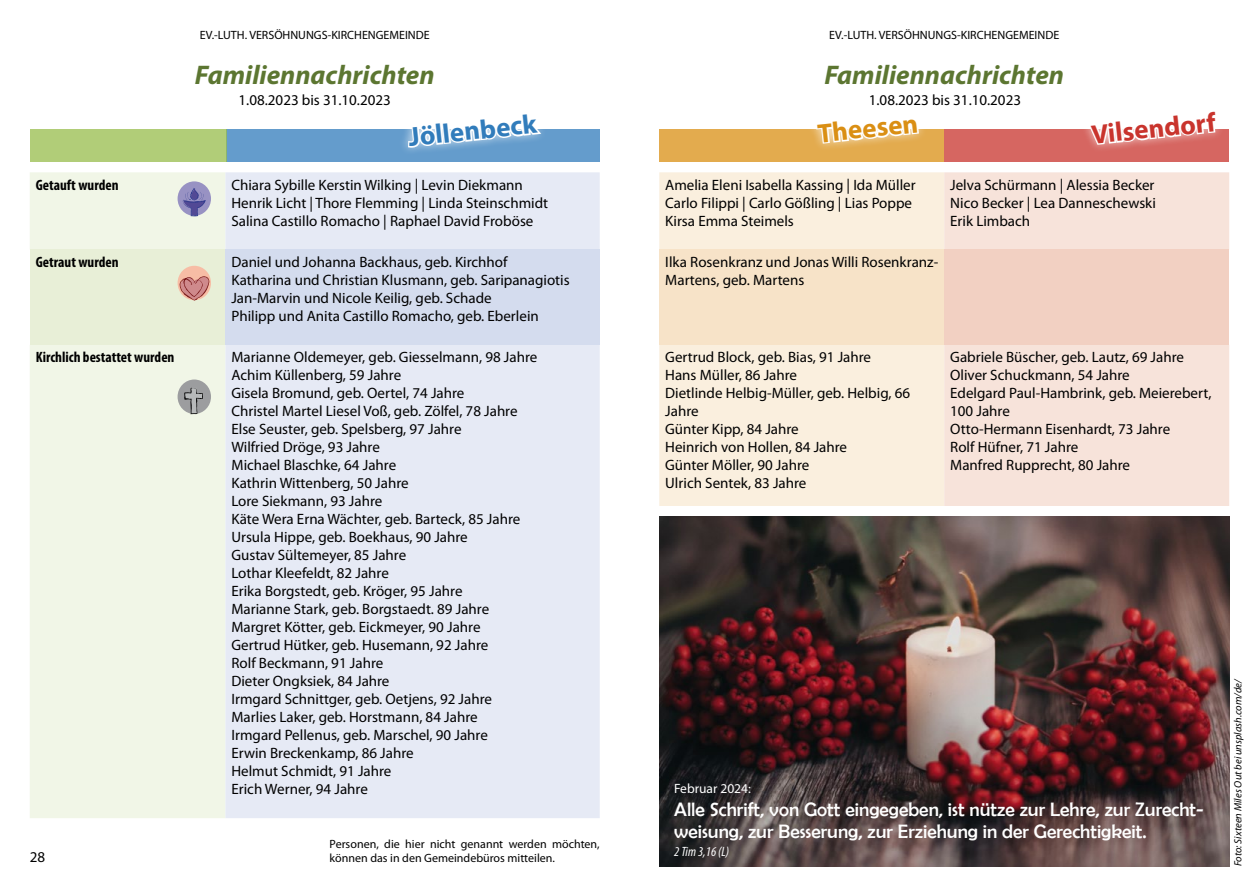
<style>
.page{position:relative;width:1259px;height:893px;background:#fff}
.page>*{position:absolute;margin:0;border:0;box-sizing:border-box;transform-origin:0 0}
.t1{font:italic 700 27px "Myriad Pro";color:#5c7631}
.t2{font:700 27px "Myriad Pro";color:#317cbb}
.t3{font:700 27px "Myriad Pro";color:#c9342d}
.t4{font:700 27px "Myriad Pro";color:#da8f14}
.t5{font:19.5px/22.5px "Berlin Sans FB";color:#fff}
.t6{font:15px/18px "Myriad Pro";color:#000}
.t7{font:700 condensed 15px "Myriad Pro";color:#000}
.t8{font:13.5px "Myriad Pro";color:#fff}
.t9{font:italic condensed 13.5px "Myriad Pro";color:#fff}
.t10{font:12px/14.4px "Myriad Pro";color:#000}
.t11{font:italic 10.5px "Myriad Pro";color:#000}
</style>
<div class="page">
<div style="left:30px;top:172px;width:195px;height:646px;background:#f1f6e7"></div>
<div style="left:225px;top:172px;width:375px;height:646px;background:#e6eaf5"></div>
<div style="left:659px;top:172px;width:285px;height:334px;background:#faefde"></div>
<div style="left:944px;top:172px;width:285px;height:334px;background:#f7e3da"></div>
<div style="left:30px;top:250px;width:195px;height:95px;background:#e8efd7"></div>
<div style="left:225px;top:250px;width:375px;height:95px;background:#d4dcee"></div>
<div style="left:659px;top:250px;width:285px;height:95px;background:#f7e3c8"></div>
<div style="left:944px;top:250px;width:285px;height:95px;background:#f2d0c2"></div>
<div style="left:226px;top:130px;width:374px;height:32px;background:#649ccc"></div>
<div style="left:30px;top:130px;width:196px;height:32px;background:#b1cd78"></div>
<svg style="left:395px;top:129px;width:155px;height:22px"></svg>
<div style="left:178px;top:379px;width:33px;height:35px;background:#9c9d9f;border-radius:50%"></div>
<svg style="left:184px;top:388px;width:19px;height:26px"></svg>
<div style="left:178px;top:266px;width:33px;height:34px;background:#f7bda5;border-radius:50%"></div>
<svg style="left:177px;top:274px;width:32px;height:27px"></svg>
<div style="left:178px;top:181px;width:33px;height:35px;background:#9892c3;border-radius:50%"></div>
<svg style="left:182px;top:188px;width:24px;height:28px"></svg>
<div style="left:944px;top:130px;width:285px;height:32px;background:#d66661"></div>
<div style="left:659px;top:130px;width:285px;height:32px;background:#e3ab4e"></div>
<svg style="left:1079px;top:129px;width:150px;height:19px"></svg>
<svg style="left:805px;top:129px;width:124px;height:19px"></svg>
<img style="left:659px;top:517px;width:570px;height:350px">
<p class="t10" style="left:200px;top:28px;width:231px">EV.-LUTH. VERSÖHNUNGS-KIRCHENGEMEINDE</p>
<p class="t10" style="left:829px;top:28px;width:231px">EV.-LUTH. VERSÖHNUNGS-KIRCHENGEMEINDE</p>
<h1 class="t1" style="left:195px;top:59px;width:241px">Familiennachrichten</h1>
<h1 class="t1" style="left:824px;top:59px;width:241px">Familiennachrichten</h1>
<p class="t6" style="left:239px;top:92px;width:154px">1.08.2023 bis 31.10.2023</p>
<p class="t6" style="left:869px;top:92px;width:154px">1.08.2023 bis 31.10.2023</p>
<h1 class="t2" style="left:407px;top:121px;width:130px;rotate:-6deg">Jöllenbeck</h1>
<h1 class="t4" style="left:816px;top:118px;width:102px;rotate:-6deg">Theesen</h1>
<h1 class="t3" style="left:1089px;top:119px;width:126px;rotate:-6deg">Vilsendorf</h1>
<p class="t7" style="left:36px;top:176px;width:84px">Getauft wurden</p>
<p class="t6" style="left:231px;top:176px;width:318px">Chiara Sybille Kerstin Wilking | Levin Diekmann<br>Henrik Licht | Thore Flemming | Linda Steinschmidt<br>Salina Castillo Romacho | Raphael David Froböse</p>
<p class="t6" style="left:665px;top:176px;width:252px">Amelia Eleni Isabella Kassing | Ida Müller<br>Carlo Filippi | Carlo Gößling | Lias Poppe<br>Kirsa Emma Steimels</p>
<p class="t6" style="left:950px;top:176px;width:207px;text-align:justify">Jelva Schürmann | Alessia Becker Nico Becker | Lea Danneschewski Erik Limbach</p>
<p class="t7" style="left:36px;top:253px;width:84px">Getraut wurden</p>
<p class="t6" style="left:231px;top:254px;width:340px">Daniel und Johanna Backhaus, geb. Kirchhof Katharina und Christian Klusmann, geb. Saripanagiotis Jan-Marvin und Nicole Keilig, geb. Schade<br>Philipp und Anita Castillo Romacho, geb. Eberlein</p>
<p class="t6" style="left:665px;top:254px;width:274px">Ilka Rosenkranz und Jonas Willi Rosenkranz-<br>Martens, geb. Martens</p>
<p class="t7" style="left:36px;top:348px;width:140px">Kirchlich bestattet wurden</p>
<p class="t6" style="left:231px;top:349px;width:307px">Marianne Oldemeyer, geb. Giesselmann, 98 Jahre Achim Küllenberg, 59 Jahre<br>Gisela Bromund, geb. Oertel, 74 Jahre<br>Christel Martel Liesel Voß, geb. Zölfel, 78 Jahre Else Seuster, geb. Spelsberg, 97 Jahre<br>Wilfried Dröge, 93 Jahre<br>Michael Blaschke, 64 Jahre<br>Kathrin Wittenberg, 50 Jahre<br>Lore Siekmann, 93 Jahre<br>Käte Wera Erna Wächter, geb. Barteck, 85 Jahre Ursula Hippe, geb. Boekhaus, 90 Jahre<br>Gustav Sültemeyer, 85 Jahre<br>Lothar Kleefeldt, 82 Jahre<br>Erika Borgstedt, geb. Kröger, 95 Jahre<br>Marianne Stark, geb. Borgstaedt. 89 Jahre Margret Kötter, geb. Eickmeyer, 90 Jahre<br>Gertrud Hütker, geb. Husemann, 92 Jahre<br>Rolf Beckmann, 91 Jahre<br>Dieter Ongksiek, 84 Jahre<br>Irmgard Schnittger, geb. Oetjens, 92 Jahre Marlies Laker, geb. Horstmann, 84 Jahre<br>Irmgard Pellenus, geb. Marschel, 90 Jahre<br>Erwin Breckenkamp, 86 Jahre<br>Helmut Schmidt, 91 Jahre<br>Erich Werner, 94 Jahre</p>
<p class="t6" style="left:665px;top:349px;width:246px">Gertrud Block, geb. Bias, 91 Jahre<br>Hans Müller, 86 Jahre<br>Dietlinde Helbig-Müller, geb. Helbig, 66<br>Jahre<br>Günter Kipp, 84 Jahre<br>Heinrich von Hollen, 84 Jahre<br>Günter Möller, 90 Jahre<br>Ulrich Sentek, 83 Jahre</p>
<p class="t6" style="left:950px;top:349px;width:263px">Gabriele Büscher, geb. Lautz, 69 Jahre<br>Oliver Schuckmann, 54 Jahre<br>Edelgard Paul-Hambrink, geb. Meierebert,<br>100 Jahre<br>Otto-Hermann Eisenhardt, 73 Jahre<br>Rolf Hüfner, 71 Jahre<br>Manfred Rupprecht, 80 Jahre</p>
<p class="t8" style="left:674px;top:782px;width:78px">Februar 2024:</p>
<h2 class="t5" style="left:674px;top:799px;width:531px">Alle Schrift, von Gott eingegeben, ist nütze zur Lehre, zur Zurecht&shy;weisung, zur Besserung, zur Erziehung in der Gerechtigkeit.</h2>
<p class="t9" style="left:674px;top:847px;width:57px">2 Tim 3,16 (L)</p>
<p class="t10" style="left:330px;top:837px;width:272px">Personen, die hier nicht genannt werden möchten, können das in den Gemeindebüros mitteilen.</p>
<p class="t6" style="left:30px;top:848px;width:17px">28</p>
<p class="t11" style="left:1233px;top:866px;width:190px;rotate:-90deg">Foto: Sixteen Miles Out bei unsplash.com/de/</p>
</div>
